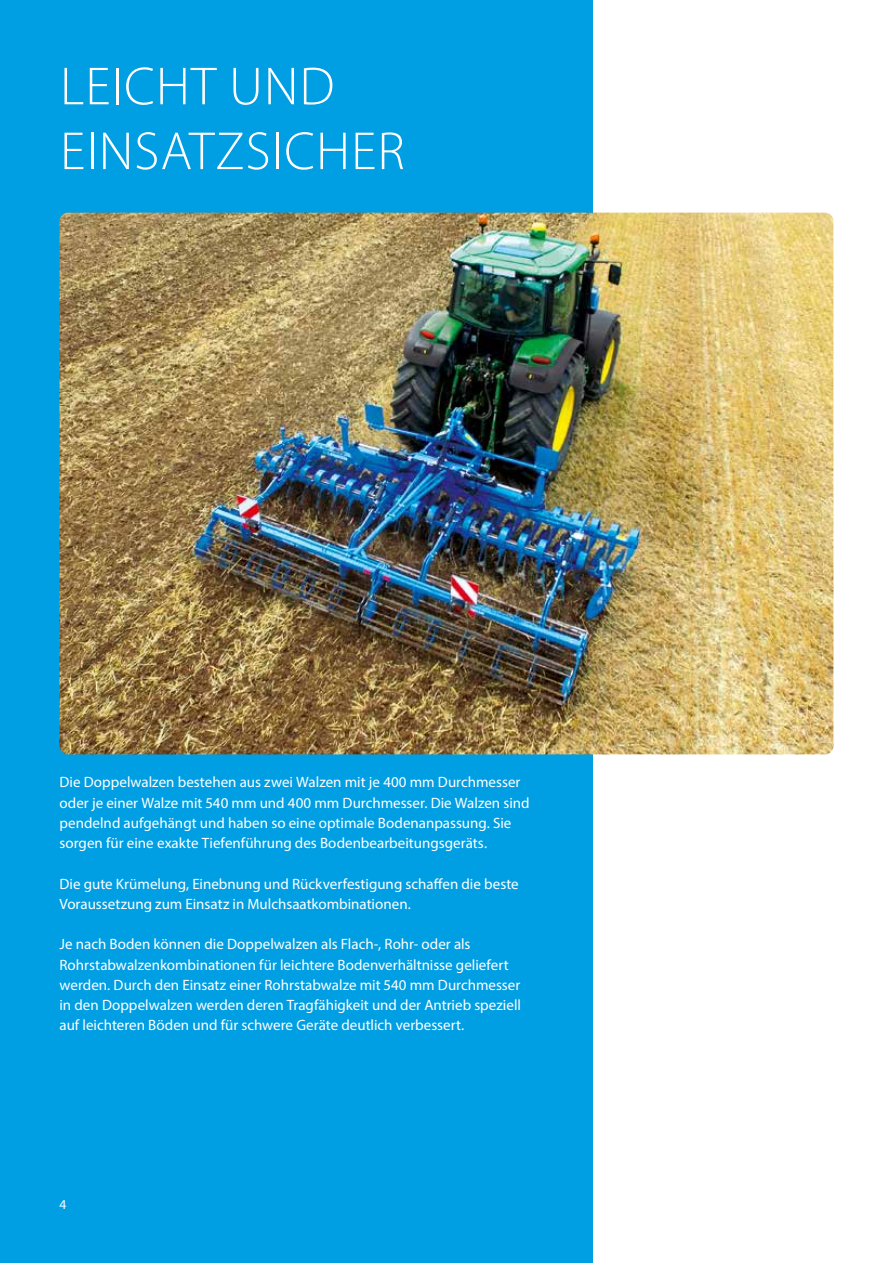
<style>
.page{position:relative;width:893px;height:1263px;background:#fff}
.page>*{position:absolute;margin:0;border:0;box-sizing:border-box;transform-origin:0 0}
.t1{font:300 54px/64.8px "Myriad Pro";letter-spacing:.02em;color:#fff}
.t2{font:15px/20.2px "Myriad Pro";color:#fff}
.t3{font:13.5px "Myriad Pro";color:#fff}
</style>
<div class="page">
<div style="left:0;top:0;width:592px;height:1263px;background:#009ee3"></div>
<img style="left:60px;top:213px;width:773px;height:541px">
<h1 class="t1" style="left:60px;top:53px;width:346px">LEICHT UND<br>EINSATZSICHER</h1>
<p class="t2" style="left:60px;top:772px;width:472px">Die Doppelwalzen bestehen aus zwei Walzen mit je 400 mm Durchmesser oder je einer Walze mit 540 mm und 400 mm Durchmesser. Die Walzen sind pendelnd aufgehängt und haben so eine optimale Bodenanpassung. Sie sorgen für eine exakte Tiefenführung des Bodenbearbeitungsgeräts.</p>
<p class="t2" style="left:60px;top:873px;width:461px">Die gute Krümelung, Einebnung und Rückverfestigung schaffen die beste<br>Voraussetzung zum Einsatz in Mulchsaatkombinationen.</p>
<p class="t2" style="left:60px;top:934px;width:463px">Je nach Boden können die Doppelwalzen als Flach-, Rohr- oder als Rohrstabwalzenkombinationen für leichtere Bodenverhältnisse geliefert werden. Durch den Einsatz einer Rohrstabwalze mit 540 mm Durchmesser in den Doppelwalzen werden deren Tragfähigkeit und der Antrieb speziell auf leichteren Böden und für schwere Geräte deutlich verbessert.</p>
<p class="t3" style="left:60px;top:1196px;width:8px">4</p>
</div>
